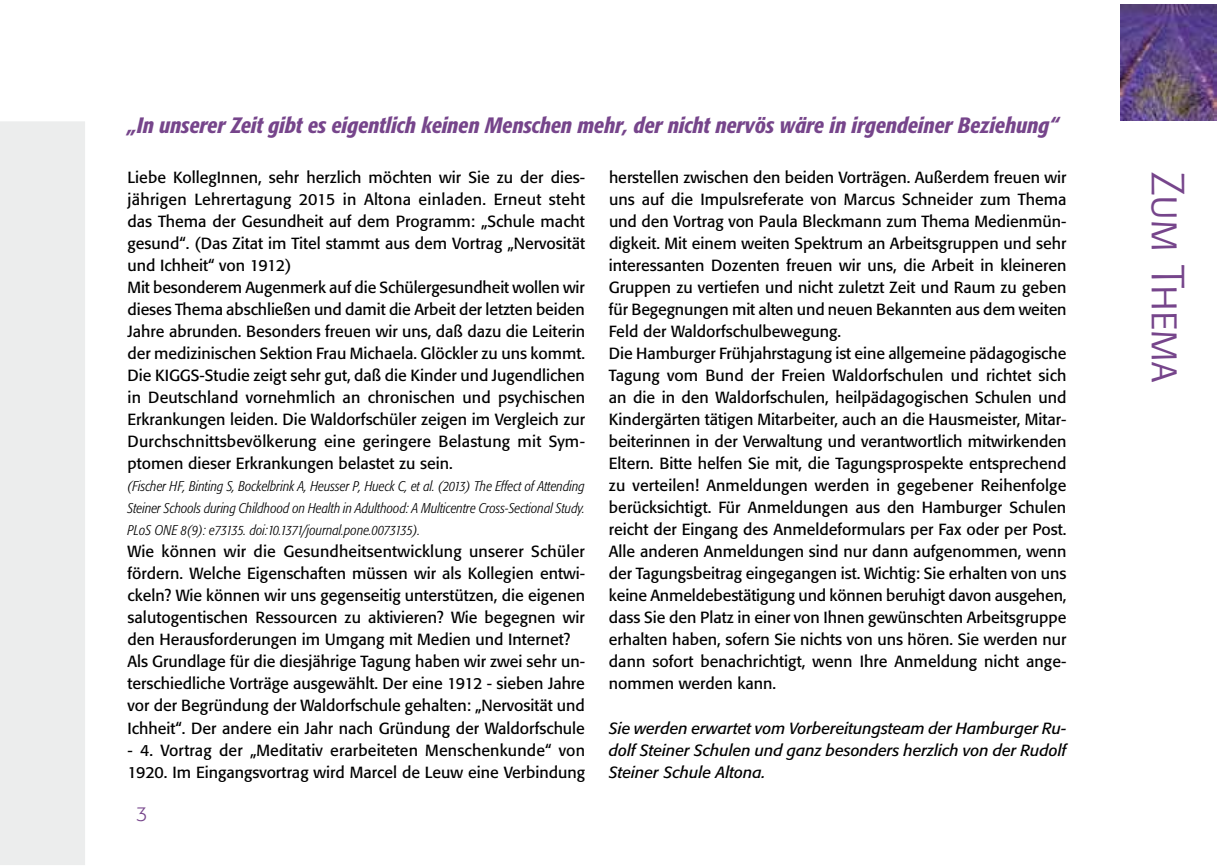
<style>
.page{position:relative;width:1219px;height:868px;background:#fff}
.page>*{position:absolute;margin:0;border:0;box-sizing:border-box;transform-origin:0 0}
.t1{font:46px "Formata Light SC";color:#76458b}
.t2{font:italic 500 condensed 22px "Formata";color:#76458b}
.t3{font:300 20px "Formata";color:#76458b}
.t4{font:16px/22px "Formata";color:#000}
.t5{font:italic 16px/22px "Formata";color:#000;text-align:justify}
.t6{font:italic 300 condensed 14px/22px "Formata";color:#000;text-align:justify}
</style>
<div class="page">
<div style="left:0;top:121px;width:85px;height:743px;background:#eceded"></div>
<img style="left:1120px;top:4px;width:97px;height:117px">
<h2 class="t2" style="left:128px;top:111px;width:932px">„In unserer Zeit gibt es eigentlich keinen Menschen mehr, der nicht nervös wäre in irgendeiner Beziehung“</h2>
<p class="t4" style="left:128px;top:166px;width:459px">Liebe KollegInnen, sehr herzlich möchten wir Sie zu der dies&shy;jährigen Lehrertagung 2015 in Altona einladen. Erneut steht das Thema der Gesundheit auf dem Programm: „Schule macht gesund“. (Das Zitat im Titel stammt aus dem Vortrag „Nervosität und Ichheit“ von 1912)<br>Mit besonderem Augenmerk auf die Schülergesundheit wollen wir dieses Thema abschließen und damit die Arbeit der letzten beiden Jahre abrunden. Besonders freuen wir uns, daß dazu die Leiterin der medizinischen Sektion Frau Michaela. Glöckler zu uns kommt.<br>Die KIGGS-Studie zeigt sehr gut, daß die Kinder und Jugendlichen in Deutschland vornehmlich an chronischen und psychischen Erkrankungen leiden. Die Waldorfschüler zeigen im Vergleich zur Durchschnittsbevölkerung eine geringere Belastung mit Sym&shy;ptomen dieser Erkrankungen belastet zu sein.</p>
<p class="t6" style="left:128px;top:475px;width:459px">(Fischer HF, Binting S, Bockelbrink A, Heusser P, Hueck C, et al. (2013) The Effect of Attending Steiner Schools during Childhood on Health in Adulthood: A Multicentre Cross-Sectional Study.<br>PLoS ONE 8(9): e73135. doi:10.1371/journal.pone.0073135).</p>
<p class="t4" style="left:128px;top:540px;width:459px">Wie können wir die Gesundheitsentwicklung unserer Schüler fördern. Welche Eigenschaften müssen wir als Kollegien entwi&shy;ckeln? Wie können wir uns gegenseitig unterstützen, die eigenen salutogentischen Ressourcen zu aktivieren? Wie begegnen wir den Herausforderungen im Umgang mit Medien und Internet?<br>Als Grundlage für die diesjährige Tagung haben wir zwei sehr un&shy;terschiedliche Vorträge ausgewählt. Der eine 1912 - sieben Jahre vor der Begründung der Waldorfschule gehalten: „Nervosität und Ichheit“. Der andere ein Jahr nach Gründung der Waldorfschule</p>
<p class="t4" style="left:128px;top:738px;width:459px">- 4. Vortrag der „Meditativ erarbeiteten Menschenkunde“ von<br>1920. Im Eingangsvortrag wird Marcel de Leuw eine Verbindung</p>
<p class="t4" style="left:609px;top:166px;width:459px">herstellen zwischen den beiden Vorträgen. Außerdem freuen wir uns auf die Impulsreferate von Marcus Schneider zum Thema und den Vortrag von Paula Bleckmann zum Thema Medienmün&shy;digkeit. Mit einem weiten Spektrum an Arbeitsgruppen und sehr interessanten Dozenten freuen wir uns, die Arbeit in kleineren Gruppen zu vertiefen und nicht zuletzt Zeit und Raum zu geben für Begegnungen mit alten und neuen Bekannten aus dem weiten Feld der Waldorfschulbewegung.<br>Die Hamburger Frühjahrstagung ist eine allgemeine pädagogische Tagung vom Bund der Freien Waldorfschulen und richtet sich an die in den Waldorfschulen, heilpädagogischen Schulen und Kindergärten tätigen Mitarbeiter, auch an die Hausmeister, Mitar&shy;beiterinnen in der Verwaltung und verantwortlich mitwirkenden Eltern. Bitte helfen Sie mit, die Tagungsprospekte entsprechend zu verteilen! Anmeldungen werden in gegebener Reihenfolge berücksichtigt. Für Anmeldungen aus den Hamburger Schulen reicht der Eingang des Anmeldeformulars per Fax oder per Post.<br>Alle anderen Anmeldungen sind nur dann aufgenommen, wenn der Tagungsbeitrag eingegangen ist. Wichtig: Sie erhalten von uns keine Anmeldebestätigung und können beruhigt davon ausgehen, dass Sie den Platz in einer von Ihnen gewünschten Arbeitsgruppe erhalten haben, sofern Sie nichts von uns hören. Sie werden nur dann sofort benachrichtigt, wenn Ihre Anmeldung nicht ange&shy;nommen werden kann.</p>
<p class="t5" style="left:609px;top:716px;width:459px">Sie werden erwartet vom Vorbereitungsteam der Hamburger Ru&shy;dolf Steiner Schulen und ganz besonders herzlich von der Rudolf Steiner Schule Altona.</p>
<p class="t3" style="left:136px;top:801px;width:13px">3</p>
<h1 class="t1" style="left:1195px;top:172px;width:211px;rotate:90deg">Zum Thema</h1>
</div>
